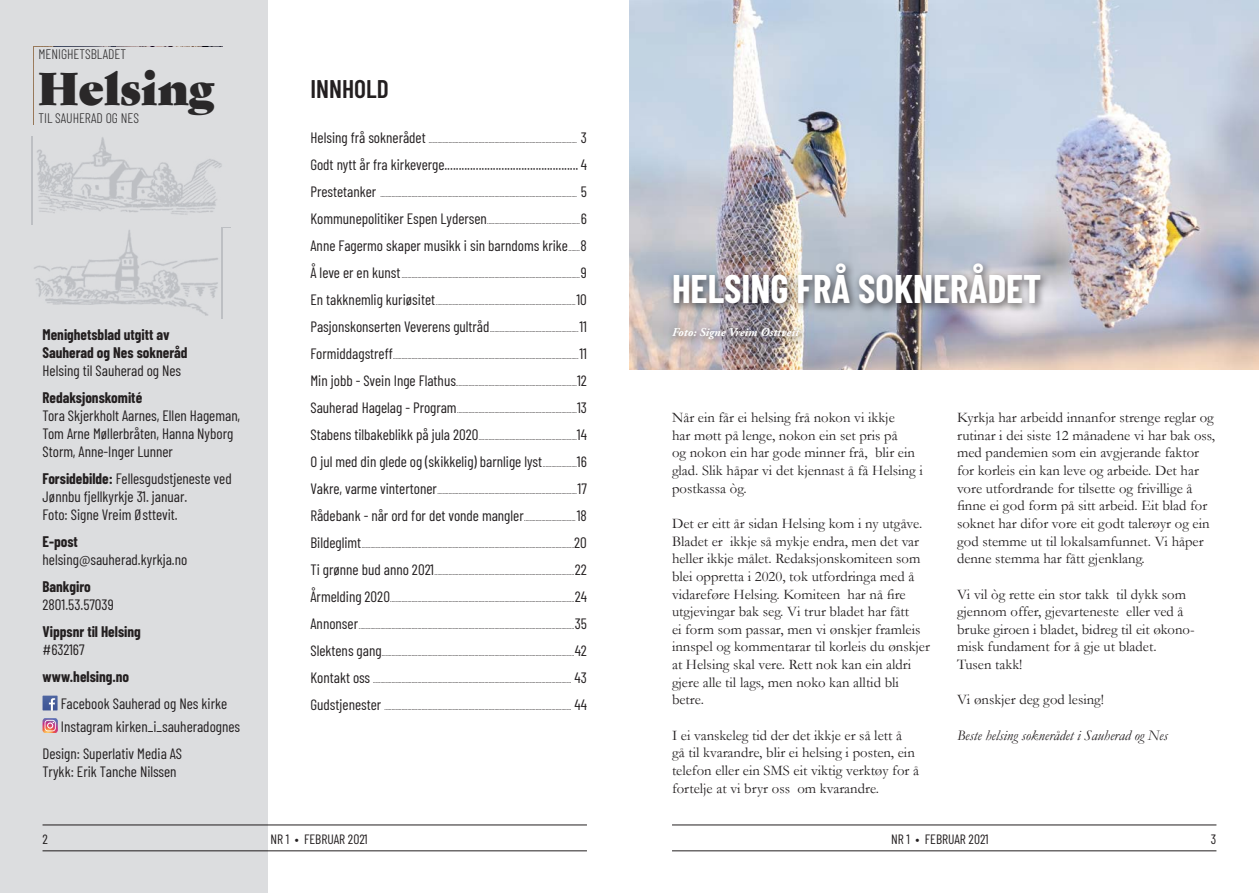
<style>
.page{position:relative;width:1259px;height:893px;background:#fff}
.page>*{position:absolute;margin:0;border:0;box-sizing:border-box;transform-origin:0 0}
.t1{font:44.4px "Gastromond";color:#312f30}
.t2{font:700 39px "Barlow Condensed";color:#fff}
.t3{font:600 25.5px "Barlow Condensed";color:#231f20}
.t4{font:15px/18px "Barlow Condensed";color:#231f20}
.t5{font:700 15px/18px "Barlow Condensed";color:#231f20}
.t6{font:14.7px/17.7px "Garamond";color:#231f20}
.t7{font:italic 14.7px "Garamond";color:#231f20}
.t8{font:300 13.8px "Barlow Condensed";color:#312f30}
.t9{font:13.5px "Barlow Condensed";color:#231f20}
.t10{font:italic 700 12px "Adobe Garamond Pro";color:#fff}
.t11{font:7.5px "Barlow Condensed";color:#231f20}
.s1{font-weight:400}
.s2{font-weight:700}
.s3{font-size:15px}
.s4{font-size:7.5px}
</style>
<div class="page">
<img style="left:629px;top:0;width:630px;height:370px">
<hr style="left:43px;top:851px;width:544px;height:1px;background:#231f20">
<hr style="left:672px;top:851px;width:544px;height:1px;background:#231f20">
<hr style="left:43px;top:825px;width:544px;height:1px;background:#231f20">
<hr style="left:672px;top:825px;width:544px;height:1px;background:#231f20">
<div style="left:0;top:0;width:268px;height:893px;background:#dcdddf"></div>
<img style="left:37px;top:137px;width:185px;height:78px">
<img style="left:34px;top:230px;width:184px;height:86px">
<svg style="left:43px;top:696px;width:15px;height:14px"></svg>
<svg style="left:43px;top:718px;width:15px;height:15px"></svg>
<div style="left:668px;top:259px;width:382px;height:55px;background:#231f20;opacity:.75"></div>
<div style="left:667px;top:322px;width:142px;height:27px;background:#231f20;opacity:.75"></div>
<h3 class="t8" style="left:38px;top:44px;width:89px">MENIGHETSBLADET</h3>
<h1 class="t1" style="left:38px;top:54px;width:177px">Helsing</h1>
<h3 class="t8" style="left:38px;top:108px;width:102px">TIL SAUHERAD OG NES</h3>
<p class="t5" style="left:43px;top:325px;width:147px">Menighetsblad utgitt av<br>Sauherad og Nes sokneråd<br><span class="s1">Helsing til Sauherad og Nes</span></p>
<p class="t4" style="left:43px;top:388px;width:199px"><span class="s2">Redaksjonskomité<br></span>Tora Skjerkholt Aarnes, Ellen Hageman,</p>
<p class="t4" style="left:43px;top:424px;width:192px">Tom Arne Møllerbråten, Hanna Nyborg</p>
<p class="t4" style="left:43px;top:442px;width:132px">Storm, Anne-Inger Lunner</p>
<p class="t4" style="left:43px;top:469px;width:191px"><span class="s2">Forsidebilde:</span> Fellesgudstjeneste ved</p>
<p class="t4" style="left:43px;top:487px;width:146px">Jønnbu fjellkyrkje 31. januar.</p>
<p class="t4" style="left:43px;top:505px;width:137px">Foto: Signe Vreim Østtevit.</p>
<p class="t4" style="left:43px;top:532px;width:146px"><span class="s2">E-post </span>helsing@sauherad.kyrkja.no</p>
<p class="t4" style="left:43px;top:577px;width:73px"><span class="s2">Bankgiro<br></span>2801.53.57039</p>
<p class="t5" style="left:43px;top:622px;width:100px">Vippsnr til Helsing <span class="s1">#632167</span></p>
<p class="t5" style="left:43px;top:667px;width:88px">www.helsing.no</p>
<p class="t4" style="left:61px;top:694px;width:168px">Facebook Sauherad og Nes kirke</p>
<p class="t4" style="left:61px;top:716px;width:181px">Instagram kirken_i_sauheradognes</p>
<p class="t4" style="left:43px;top:743px;width:141px">Design: Superlativ Media AS</p>
<p class="t4" style="left:43px;top:761px;width:136px">Trykk: Erik Tanche Nilssen</p>
<p class="t3" style="left:310px;top:71px;width:80px">INNHOLD</p>
<p class="t11" style="left:310px;top:135px;width:278px"><span class="s3">Helsing frå soknerådet</span> ........................................................................................................ <span class="s3">3</span></p>
<p class="t4" style="left:310px;top:155px;width:278px">Godt nytt år fra kirkeverge............................................... 4</p>
<p class="t11" style="left:310px;top:189px;width:278px"><span class="s3">Prestetanker</span> .......................................................................................................................................... <span class="s3">5</span></p>
<p class="t11" style="left:310px;top:216px;width:278px"><span class="s3">Kommunepolitiker Espen Lydersen</span>.................................................................<span class="s3">6</span></p>
<p class="t4" style="left:310px;top:236px;width:278px">Anne Fagermo skaper musikk i sin barndoms krike<span class="s4">........</span>8</p>
<p class="t11" style="left:310px;top:270px;width:278px"><span class="s3">Å leve er en kunst</span> .............................................................................................................................<span class="s3">9</span></p>
<p class="t11" style="left:310px;top:297px;width:278px"><span class="s3">En takknemlig kuriøsitet</span>..................................................................................................<span class="s3">10</span></p>
<p class="t11" style="left:310px;top:324px;width:278px"><span class="s3">Pasjonskonserten Veverens gultråd</span>..............................................................<span class="s3">11</span></p>
<p class="t11" style="left:310px;top:351px;width:278px"><span class="s3">Formiddagstreff</span>..................................................................................................................................<span class="s3">11</span></p>
<p class="t11" style="left:310px;top:378px;width:278px"><span class="s3">Min jobb - Svein Inge Flathus</span>.....................................................................................<span class="s3">12</span></p>
<p class="t11" style="left:310px;top:405px;width:278px"><span class="s3">Sauherad Hagelag - Program</span>....................................................................................<span class="s3">13</span></p>
<p class="t11" style="left:310px;top:432px;width:278px"><span class="s3">Stabens tilbakeblikk på jula 2020</span>.....................................................................<span class="s3">14</span></p>
<p class="t4" style="left:310px;top:452px;width:278px">O jul med din glede og (skikkelig) barnlige lyst<span class="s4">........................</span>16</p>
<p class="t11" style="left:310px;top:486px;width:278px"><span class="s3">Vakre, varme vintertoner</span>..................................................................................................<span class="s3">17</span></p>
<p class="t11" style="left:310px;top:513px;width:278px"><span class="s3">Rådebank - når ord for det vonde mangler</span>.................................... <span class="s3">18</span></p>
<p class="t11" style="left:310px;top:540px;width:278px"><span class="s3">Bildeglimt</span>.....................................................................................................................................................<span class="s3">20</span></p>
<p class="t11" style="left:310px;top:567px;width:278px"><span class="s3">Ti grønne bud anno 2021</span>..................................................................................................<span class="s3">22</span></p>
<p class="t11" style="left:310px;top:594px;width:278px"><span class="s3">Årmelding 2020</span>.................................................................................................................................<span class="s3">24</span></p>
<p class="t11" style="left:310px;top:621px;width:278px"><span class="s3">Annonser</span>.......................................................................................................................................................<span class="s3">35</span></p>
<p class="t11" style="left:310px;top:648px;width:278px"><span class="s3">Slektens gang</span>.......................................................................................................................................<span class="s3">42</span></p>
<p class="t11" style="left:310px;top:675px;width:278px"><span class="s3">Kontakt oss</span> ........................................................................................................................................... <span class="s3">43</span></p>
<p class="t11" style="left:310px;top:702px;width:278px"><span class="s3">Gudstjenester</span> ................................................................................................................................... <span class="s3">44</span></p>
<p class="t2" style="left:672px;top:261px;width:371px">HELSING FRÅ SOKNERÅDET</p>
<p class="t10" style="left:672px;top:325px;width:128px">Foto: Signe Vreim Østtveit</p>
<p class="t6" style="left:672px;top:408px;width:252px">Når ein får ei helsing frå nokon vi ikkje<br>har møtt på lenge, nokon ein set pris på<br>og nokon ein har gode minner frå, blir ein glad. Slik håpar vi det kjennast å få Helsing i postkassa òg.</p>
<p class="t6" style="left:672px;top:514px;width:259px">Det er eitt år sidan Helsing kom i ny utgåve.<br>Bladet er ikkje så mykje endra, men det var heller ikkje målet. Redaksjonskomiteen som blei oppretta i 2020, tok utfordringa med å vidareføre Helsing. Komiteen har nå fire utgjevingar bak seg. Vi trur bladet har fått<br>ei form som passar, men vi ønskjer framleis innspel og kommentarar til korleis du ønskjer at Helsing skal vere. Rett nok kan ein aldri gjere alle til lags, men noko kan alltid bli betre.</p>
<p class="t6" style="left:672px;top:726px;width:248px">I ei vanskeleg tid der det ikkje er så lett å<br>gå til kvarandre, blir ei helsing i posten, ein telefon eller ein SMS eit viktig verktøy for å fortelje at vi bryr oss om kvarandre.</p>
<p class="t6" style="left:957px;top:408px;width:259px">Kyrkja har arbeidd innanfor strenge reglar og rutinar i dei siste 12 månadene vi har bak oss, med pandemien som ein avgjerande faktor for korleis ein kan leve og arbeide. Det har vore utfordrande for tilsette og frivillige å finne ei god form på sitt arbeid. Eit blad for soknet har difor vore eit godt talerøyr og ein god stemme ut til lokalsamfunnet. Vi håper denne stemma har fått gjenklang.</p>
<p class="t6" style="left:957px;top:585px;width:231px">Vi vil òg rette ein stor takk til dykk som gjennom offer, gjevarteneste eller ved å</p>
<p class="t6" style="left:957px;top:620px;width:239px">bruke giroen i bladet, bidreg til eit økono&shy;misk fundament for å gje ut bladet.</p>
<p class="t6" style="left:957px;top:655px;width:67px">Tusen takk!</p>
<p class="t6" style="left:957px;top:690px;width:149px">Vi ønskjer deg god lesing!</p>
<p class="t7" style="left:957px;top:725px;width:212px">Beste helsing soknerådet i Sauherad og Nes</p>
<h3 class="t9" style="left:43px;top:829px;width:7px">2</h3>
<h3 class="t9" style="left:270px;top:829px;width:99px">NR 1 • FEBRUAR 2021</h3>
<h3 class="t9" style="left:891px;top:829px;width:99px">NR 1 • FEBRUAR 2021</h3>
<h3 class="t9" style="left:1211px;top:829px;width:7px">3</h3>
</div>
